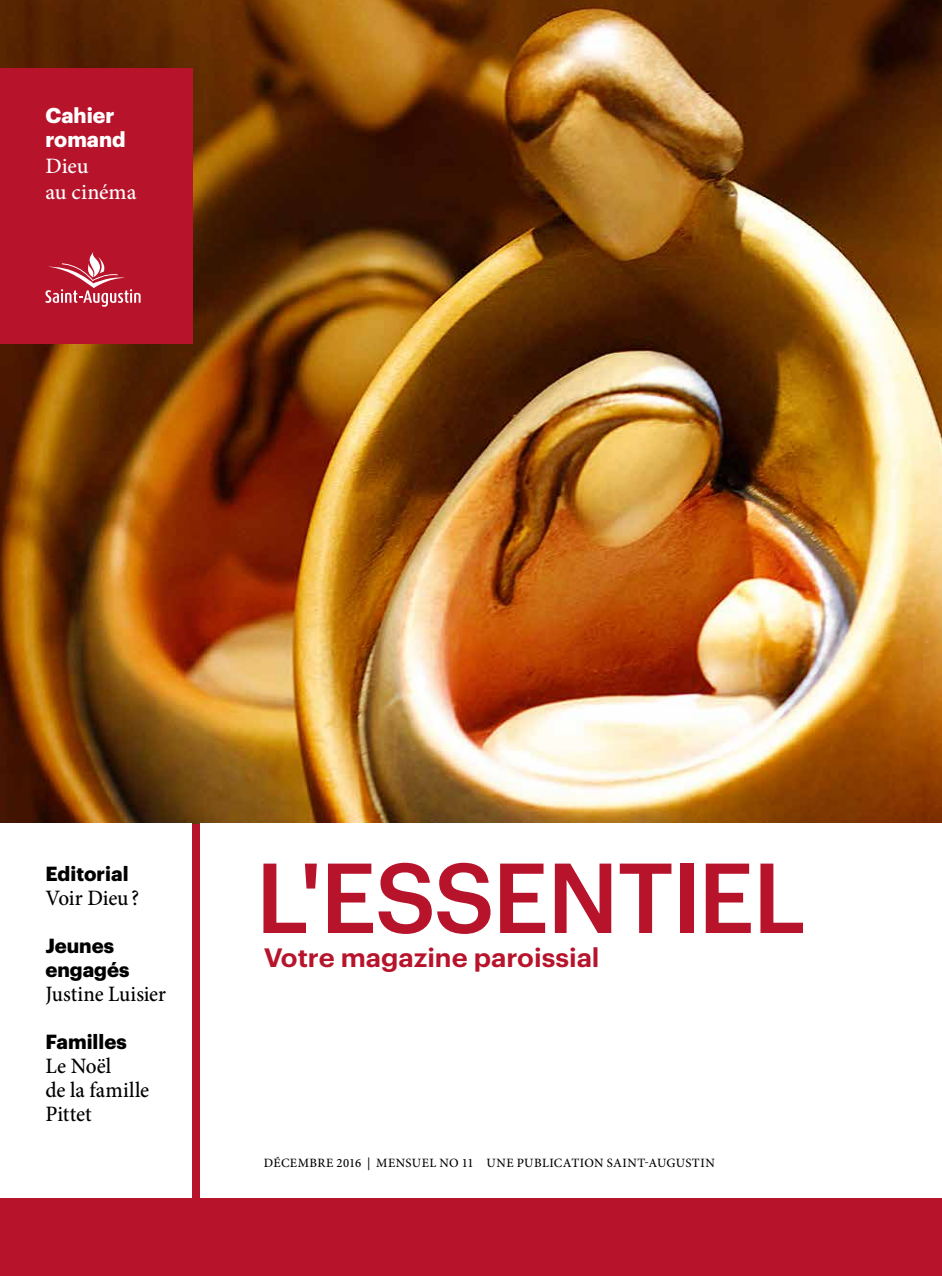
<style>
.page{position:relative;width:942px;height:1276px;background:#fff}
.page>*{position:absolute;margin:0;border:0;box-sizing:border-box;transform-origin:0 0}
.t1{font:500 97px "Graphik";letter-spacing:-.02em;color:#b7142c}
.t2{font:600 26px "Graphik";color:#b7142c;scale:1.05 1}
.t3{font:500 22px/24px "Minion Pro";letter-spacing:-.005em;color:#000;scale:.96 1}
.t4{font:500 22px "Minion Pro";letter-spacing:-.005em;color:#000;scale:.95 1}
.t5{font:500 22px/26px "Minion Pro";letter-spacing:-.005em;color:#fff}
.t6{font:700 21px/24px "Graphik";color:#fff}
.t7{font:700 20px/24px "Graphik";color:#000}
.t8{font:500 12.8px "Minion Pro";letter-spacing:.03em;color:#000}
</style>
<div class="page">
<div style="left:0;top:823px;width:941px;height:453px;background:#b7142c"></div>
<img style="left:0;top:0;width:941px;height:823px">
<div style="left:0;top:68px;width:192px;height:276px;background:#b7142c"></div>
<svg style="left:45px;top:252px;width:95px;height:55px"></svg>
<div style="left:201px;top:823px;width:740px;height:374px;background:#fff"></div>
<div style="left:0;top:823px;width:192px;height:374px;background:#fff"></div>
<h3 class="t6" style="left:45px;top:101px;width:82px">Cahier romand</h3>
<h3 class="t5" style="left:45px;top:153px;width:93px">Dieu<br>au cinéma</h3>
<h3 class="t7" style="left:45px;top:860px;width:85px">Editorial</h3>
<h3 class="t3" style="left:45px;top:886px;width:99px">Voir Dieu?</h3>
<h3 class="t7" style="left:45px;top:932px;width:85px">Jeunes engagés</h3>
<h3 class="t4" style="left:45px;top:979px;width:128px">Justine Luisier</h3>
<h3 class="t7" style="left:45px;top:1028px;width:83px">Familles</h3>
<h3 class="t3" style="left:45px;top:1054px;width:110px">Le Noël<br>de la famille<br>Pittet</h3>
<h1 class="t1" style="left:255px;top:824px;width:551px">L'ESSENTIEL</h1>
<h2 class="t2" style="left:264px;top:937px;width:321px">Votre magazine paroissial</h2>
<p class="t8" style="left:264px;top:1154px;width:452px">DÉCEMBRE 2016 | MENSUEL NO 11 UNE PUBLICATION SAINT-AUGUSTIN</p>
</div>
